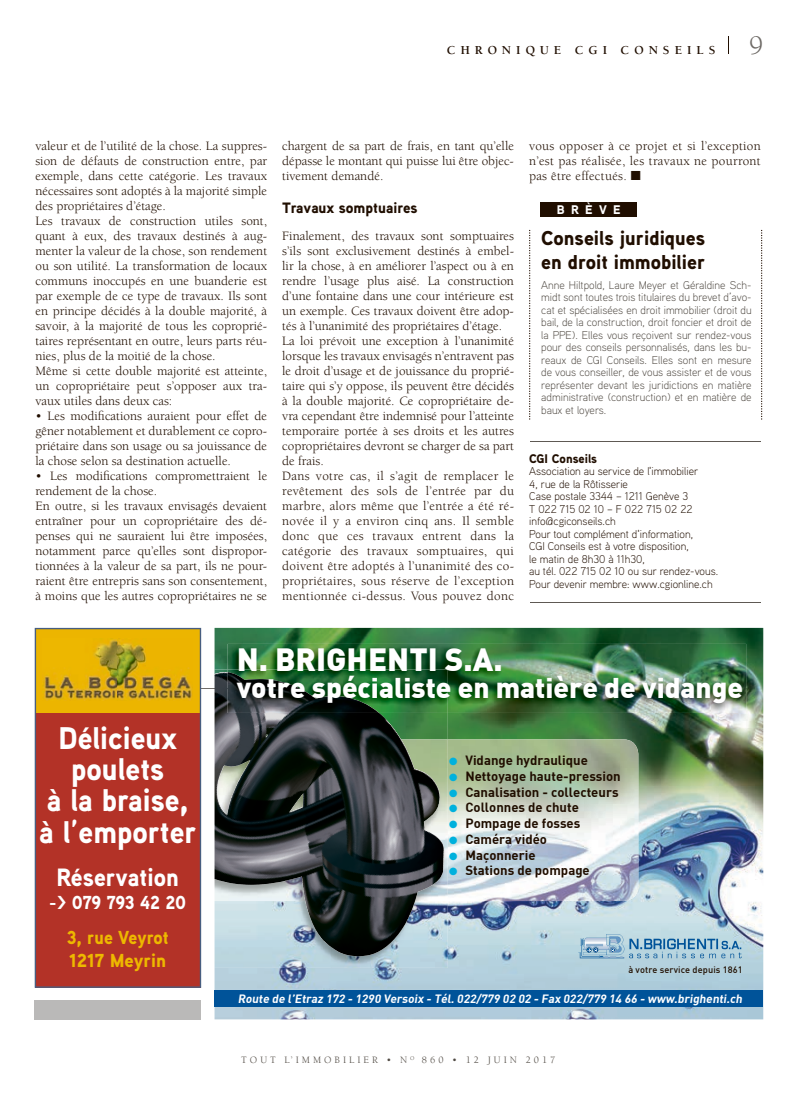
<style>
.page{position:relative;width:798px;height:1099px;background:#fff}
.page>*{position:absolute;margin:0;border:0;box-sizing:border-box;transform-origin:0 0}
.t1{font:31.5px "DIN Black";color:#fff}
.t2{font:900 31.25px/31.2px "Aaux Pro";color:#fff;text-align:center;scale:.95 1}
.t3{font:28px "DIN Black";color:#fff}
.t4{font:900 25px "Aaux Pro";color:#fff;scale:.95 1}
.t5{font:900 20px/24px "Aaux Pro";color:#200e00}
.t6{font:900 18.75px/22.5px "Aaux Pro";color:#edb800;scale:.95 1}
.t7{font:900 18.75px "Aaux Pro";letter-spacing:-.02em;color:#fff;scale:.95 1}
.t8{font:900 15px "Aaux Pro";color:#200e00}
.t9{font:13.12px/15px "Berkeley";color:#200e00}
.t10{font:13.12px/15.8px "DIN Bold";color:#200e00}
.t11{font:700 12.5px "Berkeley";letter-spacing:.4em;color:#200e00}
.t12{font:900 12.5px "Aaux Pro";color:#200e00}
.t13{font:900 12.5px "Aaux Pro";letter-spacing:.5em;color:#fff}
.t14{font:11.88px "DIN Bold";color:#fff}
.t15{font:300 11.25px/12.5px "Aaux Pro";color:#4f4942;text-align:justify}
.t16{font:300 11.25px/12.5px "Aaux Pro";color:#200e00}
.t17{font:10px "Berkeley";letter-spacing:.3em;color:#4f4942}
.t18{font:9.25px "DIN Medium";letter-spacing:.01em;color:#200e00}
.s1{font-weight:400;font-size:27.5px;color:#6d6965}
</style>
<div class="page">
<hr style="left:36px;top:687px;width:725px;height:1px;background:#726e6a">
<svg style="left:728px;top:36px;width:1px;height:18px"></svg>
<hr style="left:530px;top:441px;width:231px;height:1px;background:#5e5953">
<hr style="left:530px;top:602px;width:230px;height:1px;background:#5e5953">
<svg style="left:529px;top:230px;width:1px;height:189px"></svg>
<svg style="left:761px;top:230px;width:1px;height:189px"></svg>
<div style="left:540px;top:202px;width:97px;height:14px;background:#200e00"></div>
<img style="left:214px;top:628px;width:549px;height:391px">
<img style="left:443px;top:739px;width:195px;height:162px">
<div style="left:214px;top:990px;width:549px;height:16px;background:#005399"></div>
<svg style="left:578px;top:934px;width:163px;height:24px;background:#95bbd1"></svg>
<img style="left:214px;top:669px;width:14px;height:3px">
<img style="left:443px;top:713px;width:4px;height:26px">
<img style="left:214px;top:956px;width:117px;height:11px">
<img style="left:370px;top:901px;width:77px;height:66px">
<img style="left:331px;top:956px;width:39px;height:11px">
<img style="left:214px;top:672px;width:229px;height:284px">
<img style="left:228px;top:644px;width:517px;height:69px">
<img style="left:228px;top:669px;width:219px;height:44px">
<img style="left:228px;top:672px;width:151px;height:41px">
<svg style="left:35px;top:628px;width:166px;height:359px;background:#b53d26"></svg>
<img style="left:42px;top:638px;width:150px;height:63px">
<div style="left:35px;top:1000px;width:166px;height:19px;background:#bab9b8"></div>
<svg style="left:449px;top:757px;width:16px;height:9px"></svg>
<svg style="left:449px;top:773px;width:16px;height:8px"></svg>
<svg style="left:449px;top:789px;width:16px;height:8px"></svg>
<svg style="left:449px;top:804px;width:16px;height:9px"></svg>
<svg style="left:449px;top:820px;width:16px;height:9px"></svg>
<svg style="left:449px;top:836px;width:16px;height:8px"></svg>
<svg style="left:449px;top:852px;width:16px;height:8px"></svg>
<svg style="left:449px;top:867px;width:16px;height:9px"></svg>
<p class="t11" style="left:447px;top:44px;width:318px">CHRONIQUE CGI CONSEILS <span class="s1">9</span></p>
<p class="t9" style="left:35px;top:139px;width:233px">valeur et de l’utilité de la chose. La suppres&shy;sion de défauts de construction entre, par exemple, dans cette catégorie. Les travaux nécessaires sont adoptés à la majorité simple des propriétaires d’étage.<br>Les travaux de construction utiles sont, quant à eux, des travaux destinés à aug&shy;menter la valeur de la chose, son rendement ou son utilité. La transformation de locaux communs inoccupés en une buanderie est par exemple de ce type de travaux. Ils sont en principe décidés à la double majorité, à savoir, à la majorité de tous les coproprié&shy;taires représentant en outre, leurs parts réu&shy;nies, plus de la moitié de la chose.<br>Même si cette double majorité est atteinte, un copropriétaire peut s’opposer aux tra&shy;vaux utiles dans deux cas:</p>
<p class="t9" style="left:35px;top:409px;width:233px;text-align:justify">• Les modifications auraient pour effet de gêner notablement et durablement ce copro&shy;priétaire dans son usage ou sa jouissance de la chose selon sa destination actuelle.</p>
<p class="t9" style="left:35px;top:469px;width:233px">• Les modifications compromettraient le rendement de la chose.<br>En outre, si les travaux envisagés devaient entraîner pour un copropriétaire des dé&shy;penses qui ne sauraient lui être imposées, notamment parce qu’elles sont dispropor&shy;tionnées à la valeur de sa part, ils ne pour&shy;raient être entrepris sans son consentement, à moins que les autres copropriétaires ne se</p>
<p class="t9" style="left:282px;top:139px;width:233px;text-align:justify">chargent de sa part de frais, en tant qu’elle dépasse le montant qui puisse lui être objec&shy;tivement demandé.</p>
<p class="t8" style="left:282px;top:198px;width:137px">Travaux somptuaires</p>
<p class="t9" style="left:282px;top:229px;width:233px">Finalement, des travaux sont somptuaires s’ils sont exclusivement destinés à embel&shy;lir la chose, à en améliorer l’aspect ou à en rendre l’usage plus aisé. La construction d’une fontaine dans une cour intérieure est un exemple. Ces travaux doivent être adop&shy;tés à l’unanimité des propriétaires d’étage.<br>La loi prévoit une exception à l’unanimité lorsque les travaux envisagés n’entravent pas le droit d’usage et de jouissance du proprié&shy;taire qui s’y oppose, ils peuvent être décidés à la double majorité. Ce copropriétaire de&shy;vra cependant être indemnisé pour l’atteinte temporaire portée à ses droits et les autres copropriétaires devront se charger de sa part de frais.<br>Dans votre cas, il s’agit de remplacer le revêtement des sols de l’entrée par du marbre, alors même que l’entrée a été ré&shy;novée il y a environ cinq ans. Il semble donc que ces travaux entrent dans la catégorie des travaux somptuaires, qui doivent être adoptés à l’unanimité des co&shy;propriétaires, sous réserve de l’exception mentionnée ci-dessus. Vous pouvez donc</p>
<p class="t9" style="left:529px;top:139px;width:233px;text-align:justify">vous opposer à ce projet et si l’exception n’est pas réalisée, les travaux ne pourront pas être effectués.</p>
<p class="t13" style="left:556px;top:202px;width:65px">BRÈVE</p>
<h3 class="t5" style="left:541px;top:225px;width:165px">Conseils juridiques en droit immobilier</h3>
<p class="t15" style="left:541px;top:278px;width:212px">Anne Hiltpold, Laure Meyer et Géraldine Sch&shy;midt sont toutes trois titulaires du brevet d’avo&shy;cat et spécialisées en droit immobilier (droit du bail, de la construction, droit foncier et droit de la PPE). Elles vous reçoivent sur rendez-vous pour des conseils personnalisés, dans les bu&shy;reaux de CGI Conseils. Elles sont en mesure de vous conseiller, de vous assister et de vous représenter devant les juridictions en matière administrative (construction) et en matière de baux et loyers.</p>
<p class="t12" style="left:529px;top:450px;width:69px">CGI Conseils</p>
<p class="t16" style="left:529px;top:464px;width:190px">Association au service de l'immobilier<br>4, rue de la Rôtisserie<br>Case postale 3344 – 1211 Genève 3<br>T 022 715 02 10 – F 022 715 02 22 info@cgiconseils.ch<br>Pour tout complément d'information,<br>CGI Conseils est à votre disposition,<br>le matin de 8h30 à 11h30,<br>au tél. 022 715 02 10 ou sur rendez-vous.<br>Pour devenir membre: www.cgionline.ch</p>
<h2 class="t2" style="left:39px;top:721px;width:167px">Délicieux poulets<br>à la braise, à l’emporter</h2>
<h3 class="t4" style="left:56px;top:861px;width:130px">Réservation</h3>
<h3 class="t7" style="left:49px;top:889px;width:145px">-&gt; 079 793 42 20</h3>
<h3 class="t6" style="left:67px;top:926px;width:109px">3, rue Veyrot<br>1217 Meyrin</h3>
<h1 class="t1" style="left:236px;top:638px;width:267px">N. BRIGHENTI S.A.</h1>
<h3 class="t3" style="left:236px;top:669px;width:508px">votre spécialiste en matière de vidange</h3>
<p class="t10" style="left:465px;top:752px;width:157px">Vidange hydraulique<br>Nettoyage haute-pression<br>Canalisation - collecteurs<br>Collonnes de chute<br>Pompage de fosses<br>Caméra vidéo<br>Maçonnerie<br>Stations de pompage</p>
<p class="t18" style="left:628px;top:963px;width:116px">à votre service depuis 1861</p>
<p class="t14" style="left:238px;top:990px;width:507px">Route de l’Etraz 172 - 1290 Versoix - Tél.022/779 02 02 - Fax 022/779 14 66 - www.brighenti.ch</p>
<p class="t17" style="left:241px;top:1054px;width:315px">TOUT L’IMMOBILIER • N <sup>O</sup> 860 • 12 JUIN 2017</p>
</div>
